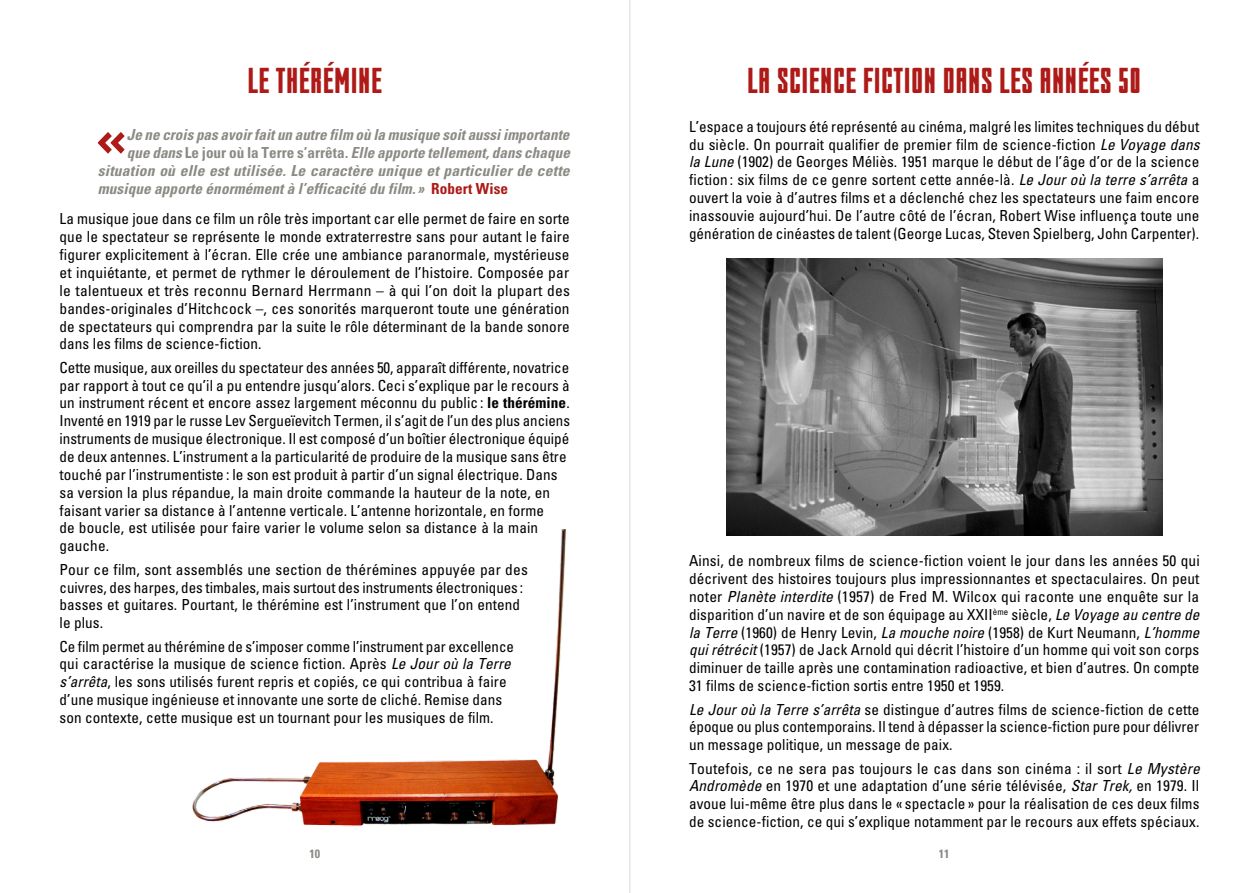
<style>
.page{position:relative;width:1259px;height:893px;background:#fff}
.page>*{position:absolute;margin:0;border:0;box-sizing:border-box;transform-origin:0 0}
.t1{font:64.2px "Bully";color:#ad1a17}
.t2{font:36px "Bully";letter-spacing:.015em;color:#ad1a17}
.t3{font:condensed 15.15px/17.9px "Univers LT Std";letter-spacing:.005em;color:#000;text-align:justify}
.t4{font:italic 700 condensed 15.15px "Univers LT Std";letter-spacing:.005em;color:#8c8a84}
.t5{font:700 condensed 12px "Univers LT Std";color:#8c8a84}
.s1{font-style:normal}
.s2{font-style:normal;color:#ad1a17}
.s3{font-weight:700}
.s4{font-style:italic}
</style>
<div class="page">
<hr style="left:629px;top:0;width:1px;height:893px;background:#dadada">
<img style="left:192px;top:529px;width:374px;height:297px">
<img style="left:726px;top:258px;width:436px;height:277px">
<h2 class="t2" style="left:248px;top:60px;width:136px">LE THÉRÉMINE</h2>
<h1 class="t1" style="left:96px;top:102px;width:32px">«</h1>
<p class="t4" style="left:127px;top:126px;width:444px">Je ne crois pas avoir fait un autre film où la musique soit aussi importante</p>
<p class="t4" style="left:127px;top:143px;width:444px">que dans <span class="s1">Le jour où la Terre s’arrêta</span>. Elle apporte tellement, dans chaque</p>
<p class="t4" style="left:98px;top:161px;width:473px">situation où elle est utilisée. Le caractère unique et particulier de cette</p>
<p class="t4" style="left:98px;top:179px;width:412px">musique apporte énormément à l’efficacité du film. » <span class="s2">Robert Wise</span></p>
<p class="t3" style="left:60px;top:210px;width:512px">La musique joue dans ce film un rôle très important car elle permet de faire en sorte que le spectateur se représente le monde extraterrestre sans pour autant le faire figurer explicitement à l’écran. Elle crée une ambiance paranormale, mystérieuse et inquiétante, et permet de rythmer le déroulement de l’histoire. Composée par le talentueux et très reconnu Bernard Herrmann – à qui l’on doit la plupart des bandes-originales d’Hitchcock –, ces sonorités marqueront toute une génération de spectateurs qui comprendra par la suite le rôle déterminant de la bande sonore dans les films de science-fiction.</p>
<p class="t3" style="left:60px;top:358px;width:512px;text-align:left">Cette musique, aux oreilles du spectateur des années 50, apparaît différente, novatrice par rapport à tout ce qu’il a pu entendre jusqu’alors. Ceci s’explique par le recours à un instrument récent et encore assez largement méconnu du public : <span class="s3">le thérémine</span>.<br>Inventé en 1919 par le russe Lev Sergueïevitch Termen, il s’agit de l’un des plus anciens instruments de musique électronique. Il est composé d’un boîtier électronique équipé de deux antennes. L’instrument a la particularité de produire de la musique sans être touché par l’instrumentiste : le son est produit à partir d’un signal électrique. Dans sa version la plus répandue, la main droite commande la hauteur de la note, en faisant varier sa distance à l’antenne verticale. L’antenne horizontale, en forme<br>de boucle, est utilisée pour faire varier le volume selon sa distance à la main gauche.</p>
<p class="t3" style="left:60px;top:560px;width:470px;text-align:left">Pour ce film, sont assemblés une section de thérémines appuyée par des cuivres, des harpes, des timbales, mais surtout des instruments électroniques : basses et guitares. Pourtant, le thérémine est l’instrument que l’on entend le plus.</p>
<p class="t3" style="left:60px;top:637px;width:456px;text-align:left">Ce film permet au thérémine de s’imposer comme l’instrument par excellence qui caractérise la musique de science fiction. Après <span class="s4">Le Jour où la Terre s’arrêta</span>, les sons utilisés furent repris et copiés, ce qui contribua à faire d’une musique ingénieuse et innovante une sorte de cliché. Remise dans son contexte, cette musique est un tournant pour les musiques de film.</p>
<h2 class="t2" style="left:747px;top:60px;width:395px">LA SCIENCE FICTION DANS LES ANNÉES 50</h2>
<p class="t3" style="left:689px;top:117px;width:512px">L’espace a toujours été représenté au cinéma, malgré les limites techniques du début du siècle. On pourrait qualifier de premier film de science-fiction <span class="s4">Le Voyage dans la Lune</span> (1902) de Georges Méliès. 1951 marque le début de l’âge d’or de la science fiction : six films de ce genre sortent cette année-là. <span class="s4">Le Jour où la terre s’arrêta</span> a ouvert la voie à d’autres films et a déclenché chez les spectateurs une faim encore inassouvie aujourd’hui. De l’autre côté de l’écran, Robert Wise influença toute une génération de cinéastes de talent (George Lucas, Steven Spielberg, John Carpenter).</p>
<p class="t3" style="left:689px;top:552px;width:512px">Ainsi, de nombreux films de science-fiction voient le jour dans les années 50 qui décrivent des histoires toujours plus impressionnantes et spectaculaires. On peut noter <span class="s4">Planète interdite</span> (1957) de Fred M. Wilcox qui raconte une enquête sur la disparition d’un navire et de son équipage au XXII<sup>ème</sup> siècle, <span class="s4">Le Voyage au centre de la Terre</span> (1960) de Henry Levin, <span class="s4">La mouche noire</span> (1958) de Kurt Neumann, <span class="s4">L’homme qui rétrécit</span> (1957) de Jack Arnold qui décrit l’histoire d’un homme qui voit son corps diminuer de taille après une contamination radioactive, et bien d’autres. On compte 31 films de science-fiction sortis entre 1950 et 1959.</p>
<p class="t3" style="left:689px;top:700px;width:512px"><span class="s4">Le Jour où la Terre s’arrêta</span> se distingue d’autres films de science-fiction de cette époque ou plus contemporains. Il tend à dépasser la science-fiction pure pour délivrer un message politique, un message de paix.</p>
<p class="t3" style="left:689px;top:759px;width:512px">Toutefois, ce ne sera pas toujours le cas dans son cinéma : il sort <span class="s4">Le Mystère Andromède</span> en 1970 et une adaptation d’une série télévisée, <span class="s4">Star Trek,</span> en 1979. Il avoue lui-même être plus dans le « spectacle » pour la réalisation de ces deux films de science-fiction, ce qui s’explique notamment par le recours aux effets spéciaux.</p>
<p class="t5" style="left:309px;top:846px;width:12px">10</p>
<p class="t5" style="left:939px;top:846px;width:12px">11</p>
</div>
